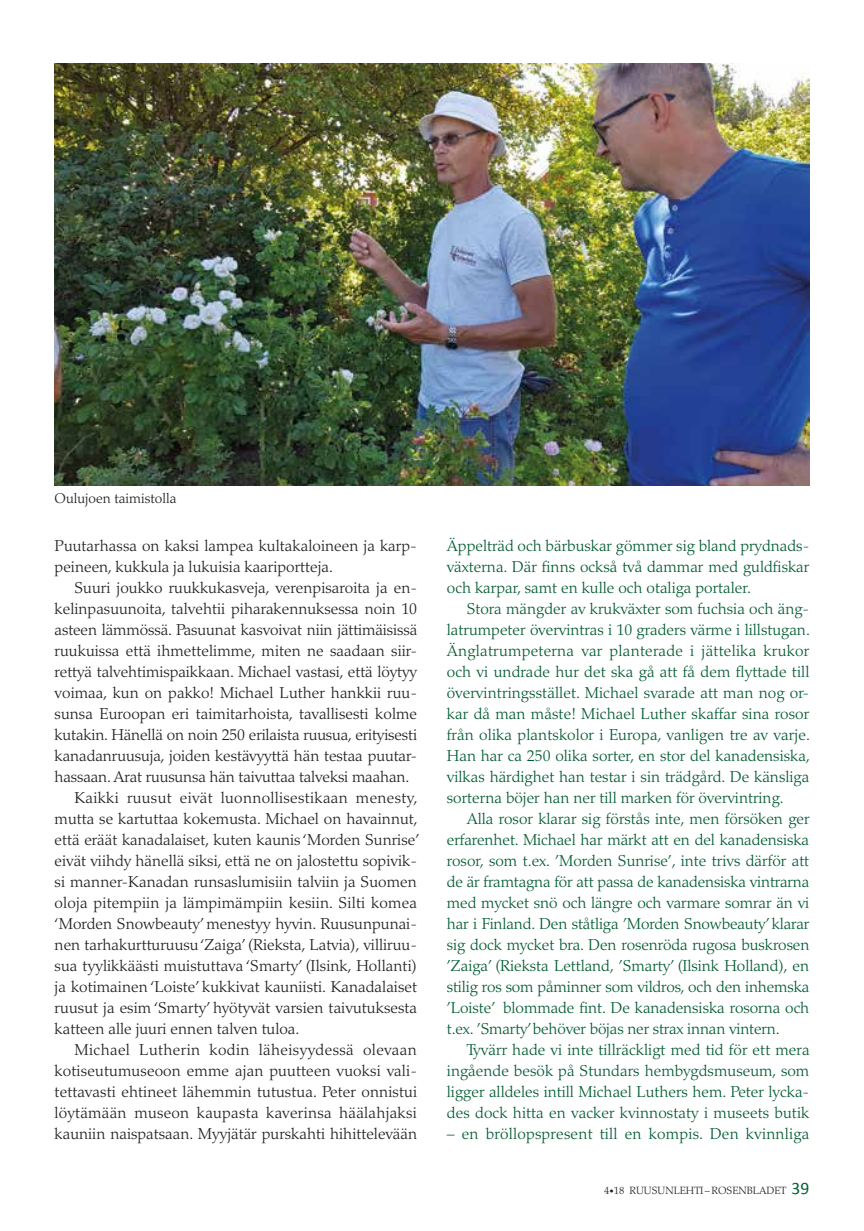
<style>
.page{position:relative;width:864px;height:1231px;background:#fff}
.page>*{position:absolute;margin:0;border:0;box-sizing:border-box;transform-origin:0 0}
.t1{font:300 15.75px/21px "Palatino LT Std";color:#005a2f;text-align:justify}
.t2{font:300 15.75px/21px "Palatino LT Std";color:#1d1d1b}
.t3{font:300 15.75px "Palatino LT Std";letter-spacing:.02em;color:#1d1d1b}
.t4{font:300 15.75px "Palatino LT Std";letter-spacing:.025em;color:#1d1d1b}
.t5{font:300 14px "Palatino LT Std";color:#1d1d1b}
.t6{font:300 10.5px "Palatino LT Std";color:#1d1d1b}
.s1{font-size:8.75px}
.s2{font-family:"Calibri";font-weight:400;font-size:17.5px;color:#006132}
</style>
<div class="page">
<img style="left:55px;top:63px;width:754px;height:422px">
<p class="t5" style="left:55px;top:490px;width:123px">Oulujoen taimistolla</p>
<p class="t2" style="left:55px;top:535px;width:364px">Puutarhassa on kaksi lampea kultakaloineen ja karp&shy;peineen, kukkula ja lukuisia kaariportteja.</p>
<p class="t2" style="left:74px;top:577px;width:344px">Suuri joukko ruukkukasveja, verenpisaroita ja en-</p>
<p class="t2" style="left:55px;top:598px;width:364px">kelinpasuunoita, talvehtii piharakennuksessa noin 10</p>
<p class="t2" style="left:55px;top:619px;width:364px">asteen lämmössä. Pasuunat kasvoivat niin jättimäisissä</p>
<p class="t2" style="left:55px;top:640px;width:364px">ruukuissa että ihmettelimme, miten ne saadaan siir-</p>
<p class="t2" style="left:55px;top:661px;width:364px">rettyä talvehtimispaikkaan. Michael vastasi, että löytyy</p>
<p class="t2" style="left:55px;top:682px;width:364px">voimaa, kun on pakko! Michael Luther hankkii ruu-</p>
<p class="t2" style="left:55px;top:703px;width:364px">sunsa Euroopan eri taimitarhoista, tavallisesti kolme</p>
<p class="t2" style="left:55px;top:724px;width:364px">kutakin. Hänellä on noin 250 erilaista ruusua, erityisesti</p>
<p class="t2" style="left:55px;top:745px;width:364px">kanadanruusuja, joiden kestävyyttä hän testaa puutar-</p>
<p class="t2" style="left:55px;top:766px;width:356px">hassaan. Arat ruusunsa hän taivuttaa talveksi maahan.</p>
<p class="t3" style="left:74px;top:788px;width:344px">Kaikki ruusut eivät luonnollisestikaan menesty,</p>
<p class="t2" style="left:55px;top:808px;width:364px">mutta se kartuttaa kokemusta. Michael on havainnut,</p>
<p class="t2" style="left:55px;top:829px;width:366px">että eräät kanadalaiset, kuten kaunis ‘Morden Sunrise’</p>
<p class="t2" style="left:55px;top:850px;width:364px">eivät viihdy hänellä siksi, että ne on jalostettu sopivik-</p>
<p class="t2" style="left:55px;top:871px;width:363px">si manner-Kanadan runsaslumisiin talviin ja Suomen</p>
<p class="t2" style="left:55px;top:892px;width:364px">oloja pitempiin ja lämpimämpiin kesiin. Silti komea</p>
<p class="t2" style="left:55px;top:913px;width:364px">‘Morden Snowbeauty’ menestyy hyvin. Ruusunpunai-</p>
<p class="t2" style="left:55px;top:934px;width:364px">nen tarhakurtturuusu ‘Zaiga’ (Rieksta, Latvia), villiruu-</p>
<p class="t2" style="left:55px;top:955px;width:364px">sua tyylikkäästi muistuttava ‘Smarty’ (Ilsink, Hollanti)</p>
<p class="t2" style="left:55px;top:976px;width:364px">ja kotimainen ‘Loiste’ kukkivat kauniisti. Kanadalaiset</p>
<p class="t2" style="left:55px;top:997px;width:364px">ruusut ja esim ‘Smarty’ hyötyvät varsien taivutuksesta</p>
<p class="t2" style="left:55px;top:1018px;width:246px">katteen alle juuri ennen talven tuloa.</p>
<p class="t4" style="left:74px;top:1040px;width:344px">Michael Lutherin kodin läheisyydessä olevaan</p>
<p class="t2" style="left:55px;top:1060px;width:364px">kotiseutumuseoon emme ajan puutteen vuoksi vali-</p>
<p class="t2" style="left:55px;top:1081px;width:364px">tettavasti ehtineet lähemmin tutustua. Peter onnistui</p>
<p class="t2" style="left:55px;top:1102px;width:363px">löytämään museon kaupasta kaverinsa häälahjaksi</p>
<p class="t2" style="left:55px;top:1123px;width:364px">kauniin naispatsaan. Myyjätär purskahti hihittelevään</p>
<p class="t1" style="left:446px;top:535px;width:364px">Äppelträd och bärbuskar gömmer sig bland prydnads&shy;växterna. Där finns också två dammar med guldfiskar och karpar, samt en kulle och otaliga portaler.</p>
<p class="t1" style="left:446px;top:598px;width:364px;text-indent:20px">Stora mängder av krukväxter som fuchsia och äng&shy;latrumpeter övervintras i 10 graders värme i lillstugan.<br>Änglatrumpeterna var planterade i jättelika krukor och vi undrade hur det ska gå att få dem flyttade till övervintringsstället. Michael svarade att man nog or&shy;kar då man måste! Michael Luther skaffar sina rosor från olika plantskolor i Europa, vanligen tre av varje.<br>Han har ca 250 olika sorter, en stor del kanadensiska, vilkas härdighet han testar i sin trädgård. De känsliga sorterna böjer han ner till marken för övervintring.</p>
<p class="t1" style="left:446px;top:808px;width:364px;text-indent:20px">Alla rosor klarar sig förstås inte, men försöken ger erfarenhet. Michael har märkt att en del kanadensiska rosor, som t.ex. ’Morden Sunrise’, inte trivs därför att de är framtagna för att passa de kanadensiska vintrarna med mycket snö och längre och varmare somrar än vi har i Finland. Den ståtliga ’Morden Snowbeauty’ klarar sig dock mycket bra. Den rosenröda rugosa buskrosen ’Zaiga’ (Rieksta Lettland, ’Smarty’ (Ilsink Holland), en stilig ros som påminner som vildros, och den inhemska ’Loiste’ blommade fint. De kanadensiska rosorna och t.ex. ’Smarty’ behöver böjas ner strax innan vintern.</p>
<p class="t1" style="left:446px;top:1039px;width:364px;text-indent:20px">Tyvärr hade vi inte tillräckligt med tid för ett mera ingående besök på Stundars hembygdsmuseum, som ligger alldeles intill Michael Luthers hem. Peter lycka&shy;des dock hitta en vacker kvinnostaty i museets butik</p>
<p class="t1" style="left:446px;top:1123px;width:364px">– en bröllopspresent till en kompis. Den kvinnliga</p>
<p class="t6" style="left:604px;top:1184px;width:207px">4<span class="s1">•</span>18 RUUSUNLEHTI –ROSENBLADET <span class="s2">39</span></p>
</div>
